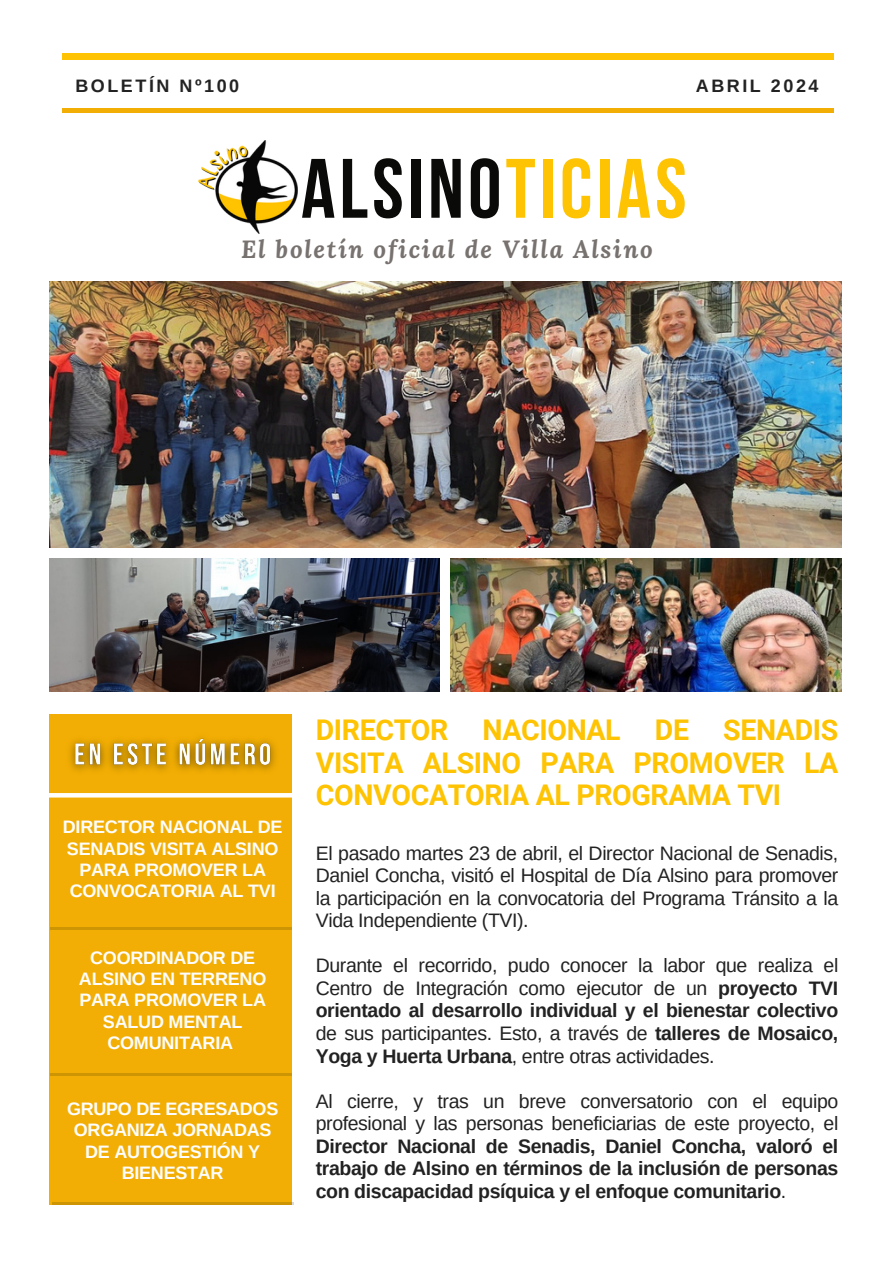
<style>
.page{position:relative;width:894px;height:1264px;background:#fff}
.page>*{position:absolute;margin:0;border:0;box-sizing:border-box;transform-origin:0 0}
.t1{font:700 84px "Bebas Neue";letter-spacing:.05em;color:#0a0a09}
.t2{font:700 28.5px/32.7px "Roboto";letter-spacing:-.015em;color:#fec302;text-align:justify}
.t3{font:italic 700 24.6px "Lora";letter-spacing:.07em;color:#77726f}
.t4{font:19.5px/22.5px "Arimo";letter-spacing:-.02em;color:#222;text-align:justify}
.t5{font:700 19.5px/22.5px "Arimo";letter-spacing:-.02em;color:#222;text-align:justify}
.t6{font:700 18px/21.3px "Arimo";letter-spacing:-.015em;color:#fdfdfd;text-align:center}
.t7{font:700 18px "Arimo";letter-spacing:.14em;color:#222}
.s1{color:#fec302}
.s2{font-weight:700}
.s3{font-weight:400}
</style>
<div class="page">
<img style="left:50px;top:282px;width:791px;height:265px">
<img style="left:50px;top:558px;width:389px;height:133px">
<img style="left:450px;top:558px;width:391px;height:133px">
<div style="left:50px;top:714px;width:242px;height:490px;background:#f2ae04"></div>
<hr style="left:50px;top:926px;width:241px;height:3px;background:#000">
<hr style="left:50px;top:1072px;width:241px;height:3px;background:#000">
<hr style="left:52px;top:1202px;width:241px;height:3px;background:#000">
<img style="left:198px;top:140px;width:99px;height:94px">
<div style="left:62px;top:54px;width:771px;height:5px;background:#fec302"></div>
<hr style="left:62px;top:109px;width:771px;height:3px;background:#f2ae04">
<hr style="left:41px;top:793px;width:259px;height:4px;background:#fff">
<img style="left:69px;top:738px;width:207px;height:33px">
<p class="t7" style="left:75px;top:75px;width:165px">BOLETÍN Nº100</p>
<p class="t7" style="left:695px;top:75px;width:124px">ABRIL 2024</p>
<h4 class="t1" style="left:301px;top:155px;width:387px">ALSINO<span class="s1">TICIAS</span></h4>
<p class="t3" style="left:241px;top:232px;width:413px">El boletín oficial de Villa Alsino</p>
<h1 class="t6" style="left:63px;top:816px;width:221px">DIRECTOR NACIONAL DE<br>SENADIS VISITA ALSINO<br>PARA PROMOVER LA<br>CONVOCATORIA AL TVI</h1>
<p class="t6" style="left:79px;top:946px;width:189px">COORDINADOR DE<br>ALSINO EN TERRENO<br>PARA PROMOVER LA<br>SALUD MENTAL<br>COMUNITARIA</p>
<h3 class="t6" style="left:67px;top:1097px;width:213px">GRUPO DE EGRESADOS<br>ORGANIZA JORNADAS<br>DE AUTOGESTIÓN Y<br>BIENESTAR</h3>
<h4 class="t2" style="left:316px;top:714px;width:524px">DIRECTOR NACIONAL DE SENADIS VISITA ALSINO PARA PROMOVER LA CONVOCATORIA AL PROGRAMA TVI</h4>
<h4 class="t4" style="left:316px;top:841px;width:524px">El pasado martes 23 de abril, el Director Nacional de Senadis, Daniel Concha, visitó el Hospital de Día Alsino para promover la participación en la convocatoria del Programa Tránsito a la Vida Independiente (TVI).</h4>
<h4 class="t4" style="left:316px;top:954px;width:524px">Durante el recorrido, pudo conocer la labor que realiza el Centro de Integración como ejecutor de un <span class="s2">proyecto TVI orientado al desarrollo individual y el bienestar colectivo </span>de sus participantes. Esto, a través de <span class="s2">talleres de Mosaico, Yoga y Huerta Urbana</span>, entre otras actividades.</h4>
<h2 class="t5" style="left:316px;top:1089px;width:524px"><span class="s3">Al cierre, y tras un breve conversatorio con el equipo profesional y las personas beneficiarias de este proyecto, el </span>Director Nacional de Senadis, Daniel Concha, valoró el trabajo de Alsino en términos de la inclusión de personas con discapacidad psíquica y el enfoque comunitario<span class="s3">.</span></h2>
</div>
